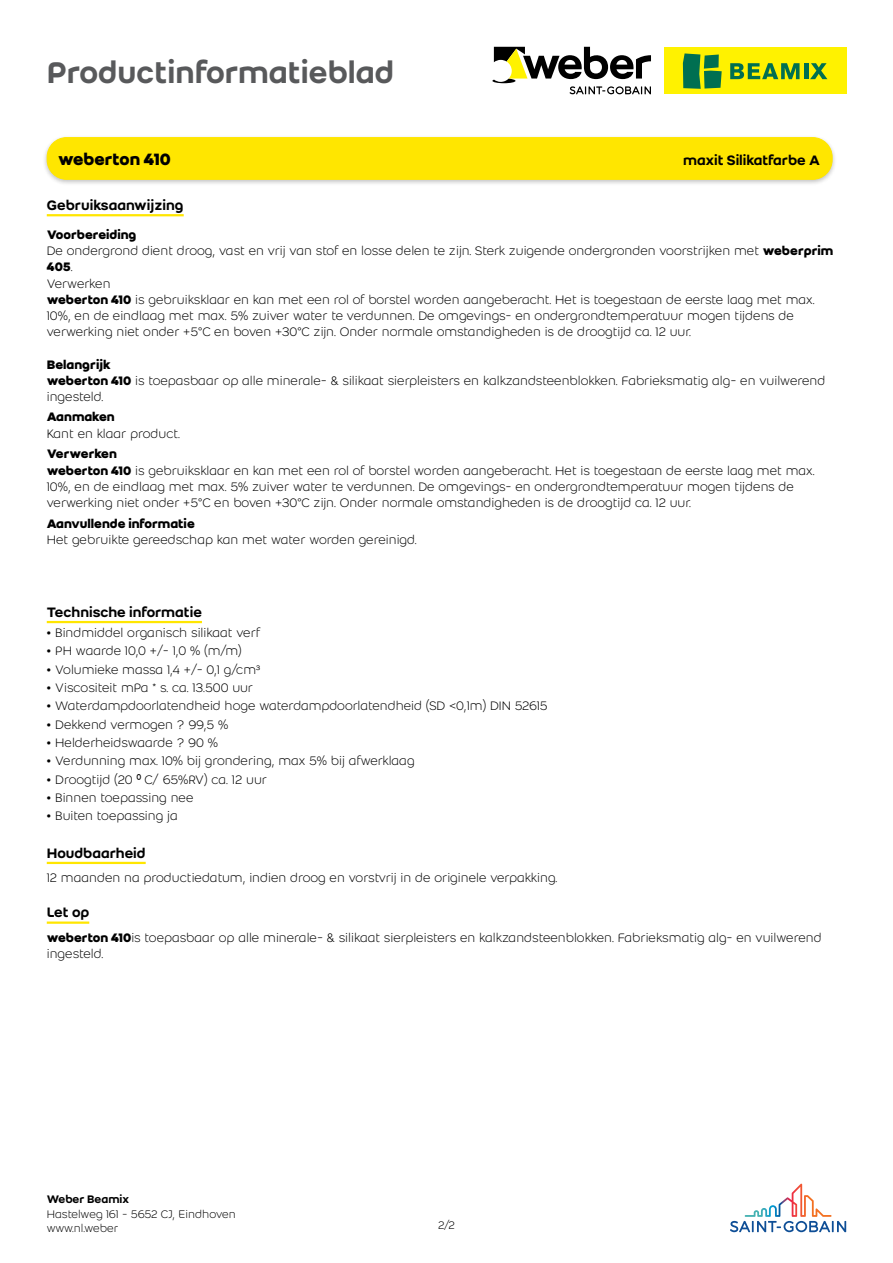
<style>
.page{position:relative;width:893px;height:1263px;background:#fff}
.page>*{position:absolute;margin:0;border:0;box-sizing:border-box;transform-origin:0 0}
.t1{font:500 33px "Weber";color:#58595b}
.t2{font:700 18px "Weber";color:#000}
.t3{font:500 15px "Weber";color:#000}
.t4{font:300 13.5px/16.2px "Weber";color:#000}
.t5{font:700 13.5px "Weber";color:#000}
.t6{font:300 12px/14.4px "Weber";color:#000}
.t7{font:500 12px "Weber";color:#000}
.s1{font-weight:700}
.s2{font-weight:500}
</style>
<div class="page">
<svg style="left:730px;top:1184px;width:116px;height:48px"></svg>
<div style="left:664px;top:47px;width:182px;height:47px;background:#fff200"></div>
<svg style="left:683px;top:53px;width:39px;height:36px"></svg>
<hr style="left:804px;top:63px;width:4px;height:16px;background:#006f51">
<svg style="left:810px;top:63px;width:17px;height:16px"></svg>
<svg style="left:730px;top:63px;width:69px;height:16px"></svg>
<svg style="left:492px;top:47px;width:159px;height:47px"></svg>
<hr style="left:47px;top:214px;width:137px;height:2px;background:#ffe600">
<hr style="left:47px;top:621px;width:155px;height:2px;background:#ffe600">
<hr style="left:47px;top:862px;width:99px;height:2px;background:#ffe600">
<hr style="left:47px;top:921px;width:42px;height:3px;background:#ffe600">
<div style="left:42px;top:135px;width:795px;height:52px;background:#000;opacity:.24"></div>
<div style="left:47px;top:138px;width:785px;height:41px;background:#ffe600;border-radius:20px"></div>
<div style="left:47px;top:137px;width:785px;height:43px;border:1px solid #ffe600;border-radius:20px"></div>
<h1 class="t1" style="left:47px;top:48px;width:349px">Productinformatieblad</h1>
<h2 class="t2" style="left:58px;top:146px;width:114px">weberton 410</h2>
<p class="t3" style="left:683px;top:149px;width:138px">maxit Silikatfarbe A</p>
<p class="t3" style="left:47px;top:194px;width:138px">Gebruiksaanwijzing</p>
<p class="t4" style="left:47px;top:226px;width:788px"><span class="s1">Voorbereiding<br></span>De ondergrond dient droog, vast en vrij van stof en losse delen te zijn. Sterk zuigende ondergronden voorstrijken met <span class="s1">weberprim 405</span>.<br>Verwerken<br><span class="s1">weberton 410</span> is gebruiksklaar en kan met een rol of borstel worden aangeberacht. Het is toegestaan de eerste laag met max.<br>10%, en de eindlaag met max. 5% zuiver water te verdunnen. De omgevings- en ondergrondtemperatuur mogen tijdens de verwerking niet onder +5°C en boven +30°C zijn. Onder normale omstandigheden is de droogtijd ca. 12 uur.</p>
<p class="t4" style="left:47px;top:356px;width:780px"><span class="s1">Belangrijk<br>weberton 410</span> is toepasbaar op alle minerale- &amp; silikaat sierpleisters en kalkzandsteenblokken. Fabrieksmatig alg- en vuilwerend ingesteld.</p>
<p class="t5" style="left:47px;top:407px;width:70px">Aanmaken</p>
<p class="t4" style="left:47px;top:425px;width:135px">Kant en klaar product.</p>
<p class="t4" style="left:47px;top:445px;width:769px"><span class="s1">Verwerken<br>weberton 410</span> is gebruiksklaar en kan met een rol of borstel worden aangeberacht. Het is toegestaan de eerste laag met max.<br>10%, en de eindlaag met max. 5% zuiver water te verdunnen. De omgevings- en ondergrondtemperatuur mogen tijdens de verwerking niet onder +5°C en boven +30°C zijn. Onder normale omstandigheden is de droogtijd ca. 12 uur.</p>
<p class="t5" style="left:47px;top:513px;width:150px">Aanvullende informatie</p>
<p class="t4" style="left:47px;top:531px;width:371px">Het gebruikte gereedschap kan met water worden gereinigd.</p>
<p class="t3" style="left:47px;top:601px;width:157px">Technische informatie</p>
<p class="t4" style="left:47px;top:624px;width:215px"><span class="s2">•</span> Bindmiddel organisch silikaat verf</p>
<p class="t4" style="left:47px;top:643px;width:197px"><span class="s2">•</span> PH waarde 10,0 +/- 1,0 % (m/m)</p>
<p class="t4" style="left:47px;top:661px;width:215px"><span class="s2">•</span> Volumieke massa 1,4 +/- 0,1 g/cm³</p>
<p class="t4" style="left:47px;top:679px;width:208px"><span class="s2">•</span> Viscositeit mPa * s. ca. 13.500 uur</p>
<p class="t4" style="left:47px;top:698px;width:502px"><span class="s2">•</span> Waterdampdoorlatendheid hoge waterdampdoorlatendheid (SD &lt;0,1m) DIN 52615</p>
<p class="t4" style="left:47px;top:716px;width:183px"><span class="s2">•</span> Dekkend vermogen ? 99,5 %</p>
<p class="t4" style="left:47px;top:734px;width:173px"><span class="s2">•</span> Helderheidswaarde ? 90 %</p>
<p class="t4" style="left:47px;top:753px;width:369px"><span class="s2">•</span> Verdunning max. 10% bij grondering, max 5% bij afwerklaag</p>
<p class="t4" style="left:47px;top:771px;width:222px"><span class="s2">•</span> Droogtijd (20 ºC/ 65%RV) ca. 12 uur</p>
<p class="t4" style="left:47px;top:789px;width:148px"><span class="s2">•</span> Binnen toepassing nee</p>
<p class="t4" style="left:47px;top:807px;width:133px"><span class="s2">•</span> Buiten toepassing ja</p>
<p class="t3" style="left:47px;top:842px;width:100px">Houdbaarheid</p>
<p class="t4" style="left:47px;top:869px;width:512px">12 maanden na productiedatum, indien droog en vorstvrij in de originele verpakking.</p>
<p class="t3" style="left:47px;top:901px;width:44px">Let op</p>
<p class="t4" style="left:47px;top:929px;width:776px"><span class="s1">weberton 410</span>is toepasbaar op alle minerale- &amp; silikaat sierpleisters en kalkzandsteenblokken. Fabrieksmatig alg- en vuilwerend ingesteld.</p>
<p class="t7" style="left:47px;top:1191px;width:84px">Weber Beamix</p>
<p class="t6" style="left:47px;top:1206px;width:190px">Hastelweg 161 - 5652 CJ, Eindhoven www.nl.weber</p>
<p class="t6" style="left:438px;top:1218px;width:18px">2/2</p>
</div>
